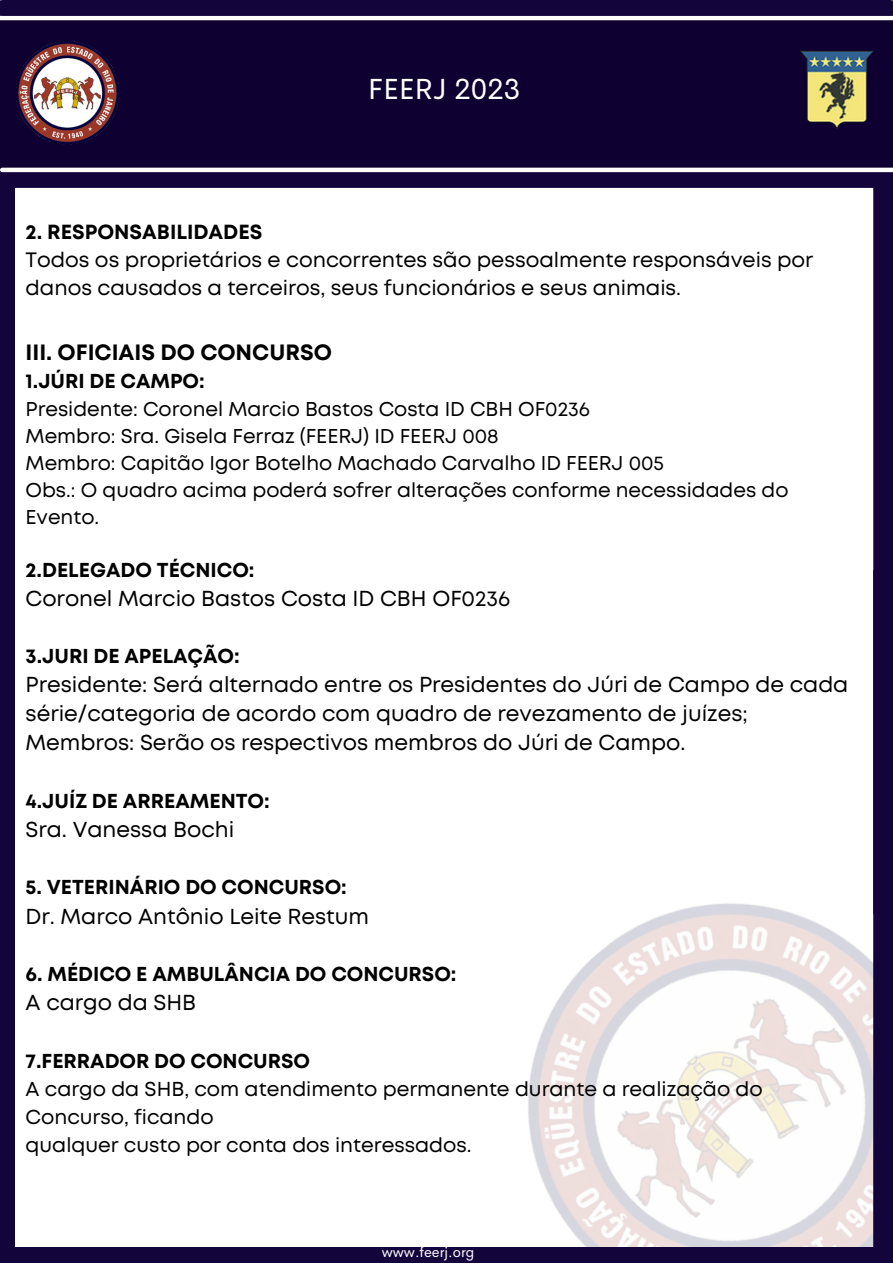
<style>
.page{position:relative;width:893px;height:1264px;background:#fff}
.page>*{position:absolute;margin:0;border:0;box-sizing:border-box;transform-origin:0 0}
.t1{font:29.25px "Cerebri Sans";color:#fff}
.t2{font:700 22.2px "Mont";color:#000}
.t3{font:21.6px/29.2px "Mont";color:#000}
.t4{font:20.7px/28px "Mont";color:#000}
.t5{font:700 20.4px "Mont";color:#000}
.t6{font:700 20.1px "Mont";color:#000}
.t7{font:20.1px/28px "Mont";color:#000}
.t8{font:19.95px/27px "Mont";color:#000}
.t9{font:14.25px "Cerebri Sans";color:#fff}
</style>
<div class="page">
<img style="left:528px;top:903px;width:345px;height:343px">
<div style="left:15px;top:1246px;width:877px;height:16px;background:#14043c"></div>
<div style="left:0;top:14px;width:892px;height:166px;background:#0e0030"></div>
<hr style="left:0;top:16px;width:892px;height:4px;background:#fff">
<div style="left:3px;top:0;width:887px;height:16px;background:#14043c"></div>
<div style="left:0;top:169px;width:15px;height:1093px;background:#14043c"></div>
<div style="left:873px;top:181px;width:19px;height:1066px;background:#14043c"></div>
<div style="left:0;top:172px;width:888px;height:16px;background:#14043c"></div>
<hr style="left:2px;top:168px;width:890px;height:4px;background:#fff">
<img style="left:16px;top:41px;width:103px;height:104px">
<img style="left:800px;top:51px;width:73px;height:78px">
<p class="t1" style="left:368px;top:70px;width:154px">FEERJ 2023</p>
<p class="t5" style="left:26px;top:224px;width:238px">2. RESPONSABILIDADES</p>
<p class="t4" style="left:26px;top:247px;width:789px">Todos os proprietários e concorrentes são pessoalmente responsáveis por danos causados a terceiros, seus funcionários e seus animais.</p>
<p class="t2" style="left:26px;top:344px;width:308px">III. OFICIAIS DO CONCURSO</p>
<p class="t6" style="left:26px;top:374px;width:181px">1.JÚRI DE CAMPO:</p>
<p class="t8" style="left:26px;top:397px;width:565px">Presidente: Coronel Marcio Bastos Costa ID CBH OF0236</p>
<p class="t8" style="left:26px;top:424px;width:474px">Membro: Sra. Gisela Ferraz (FEERJ) ID FEERJ 008</p>
<p class="t8" style="left:26px;top:451px;width:640px">Membro: Capitão Igor Botelho Machado Carvalho ID FEERJ 005</p>
<p class="t8" style="left:26px;top:478px;width:764px">Obs.: O quadro acima poderá sofrer alterações conforme necessidades do<br>Evento.</p>
<p class="t6" style="left:26px;top:562px;width:230px">2.DELEGADO TÉCNICO:</p>
<p class="t3" style="left:26px;top:586px;width:486px">Coronel Marcio Bastos Costa ID CBH OF0236</p>
<p class="t6" style="left:26px;top:648px;width:216px">3.JURI DE APELAÇÃO:</p>
<p class="t3" style="left:26px;top:671px;width:824px">Presidente: Será alternado entre os Presidentes do Júri de Campo de cada série/categoria de acordo com quadro de revezamento de juízes;</p>
<p class="t3" style="left:26px;top:729px;width:661px">Membros: Serão os respectivos membros do Júri de Campo.</p>
<p class="t6" style="left:26px;top:793px;width:246px">4.JUÍZ DE ARREAMENTO:</p>
<p class="t3" style="left:26px;top:816px;width:210px">Sra. Vanessa Bochi</p>
<p class="t6" style="left:26px;top:879px;width:323px">5. VETERINÁRIO DO CONCURSO:</p>
<p class="t3" style="left:26px;top:903px;width:345px">Dr. Marco Antônio Leite Restum</p>
<p class="t6" style="left:26px;top:966px;width:432px">6. MÉDICO E AMBULÂNCIA DO CONCURSO:</p>
<p class="t3" style="left:26px;top:989px;width:172px">A cargo da SHB</p>
<p class="t6" style="left:26px;top:1052px;width:286px">7.FERRADOR DO CONCURSO</p>
<p class="t7" style="left:26px;top:1076px;width:738px">A cargo da SHB, com atendimento permanente durante a realização do<br>Concurso, ficando</p>
<p class="t7" style="left:26px;top:1132px;width:447px">qualquer custo por conta dos interessados.</p>
<p class="t9" style="left:381px;top:1243px;width:94px">www.feerj.org</p>
</div>
